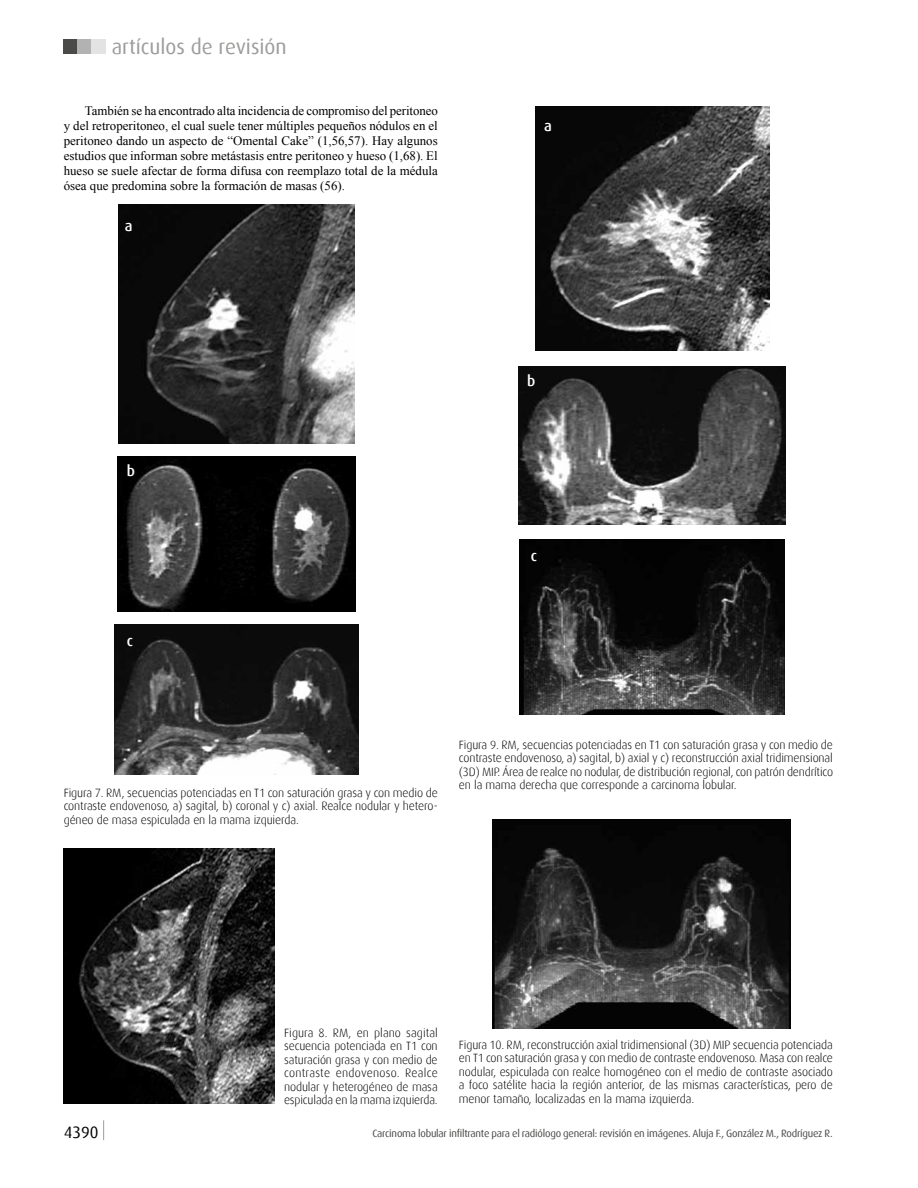
<style>
.page{position:relative;width:918px;height:1188px;background:#fff}
.page>*{position:absolute;margin:0;border:0;box-sizing:border-box;transform-origin:0 0}
.t1{font:21px "Dax";color:#9d9d9c}
.t2{font:16.5px "Dax";color:#000}
.t3{font:500 15px "Dax";color:#fff}
.t4{font:12.9px/15px "Times New Roman";color:#000;text-align:justify}
.t5{font:300 12px/13.5px "Dax";letter-spacing:-.01em;color:#000;text-align:justify}
.t6{font:10.5px "Dax";letter-spacing:-.02em;color:#4a4a49}
</style>
<div class="page">
<svg style="left:103px;top:1120px;width:1px;height:20px"></svg>
<div style="left:64px;top:40px;width:14px;height:14px;background:#4a4a49"></div>
<div style="left:78px;top:40px;width:14px;height:14px;background:#b3b2b2"></div>
<div style="left:92px;top:40px;width:14px;height:14px;background:#e3e3e3"></div>
<img style="left:119px;top:204px;width:236px;height:240px">
<img style="left:118px;top:456px;width:238px;height:156px">
<img style="left:115px;top:624px;width:244px;height:151px">
<img style="left:64px;top:848px;width:210px;height:256px">
<img style="left:535px;top:106px;width:235px;height:245px">
<img style="left:519px;top:366px;width:267px;height:158px">
<img style="left:520px;top:540px;width:265px;height:174px">
<img style="left:492px;top:820px;width:298px;height:209px">
<h1 class="t1" style="left:112px;top:35px;width:176px">artículos de revisión</h1>
<p class="t4" style="left:64px;top:103px;width:376px;text-indent:21px">También se ha encontrado alta incidencia de compromiso del peritoneo y del retroperitoneo, el cual suele tener múltiples pequeños nódulos en el peritoneo dando un aspecto de “Omental Cake” (1,56,57). Hay algunos estudios que informan sobre metástasis entre peritoneo y hueso (1,68). El hueso se suele afectar de forma difusa con reemplazo total de la médula ósea que predomina sobre la formación de masas (56).</p>
<p class="t3" style="left:125px;top:217px;width:9px">a</p>
<p class="t3" style="left:544px;top:117px;width:9px">a</p>
<p class="t3" style="left:127px;top:462px;width:10px">b</p>
<p class="t3" style="left:127px;top:632px;width:8px">c</p>
<p class="t3" style="left:527px;top:372px;width:10px">b</p>
<p class="t3" style="left:531px;top:547px;width:8px">c</p>
<p class="t5" style="left:64px;top:786px;width:376px">Figura 7. RM, secuencias potenciadas en T1 con saturación grasa y con medio de contraste endovenoso, a) sagital, b) coronal y c) axial. Realce nodular y hetero&shy;géneo de masa espiculada en la mama izquierda.</p>
<p class="t5" style="left:459px;top:738px;width:376px">Figura 9. RM, secuencias potenciadas en T1 con saturación grasa y con medio de contraste endovenoso, a) sagital, b) axial y c) reconstrucción axial tridimensional (3D) MIP. Área de realce no nodular, de distribución regional, con patrón dendrítico en la mama derecha que corresponde a carcinoma lobular.</p>
<p class="t5" style="left:284px;top:1026px;width:155px">Figura 8. RM, en plano sagital secuencia potenciada en T1 con saturación grasa y con medio de contraste endovenoso. Realce nodular y heterogéneo de masa espiculada en la mama izquierda.</p>
<p class="t5" style="left:459px;top:1038px;width:375px">Figura 10. RM, reconstrucción axial tridimensional (3D) MIP secuencia potenciada en T1 con saturación grasa y con medio de contraste endovenoso. Masa con realce nodular, espiculada con realce homogéneo con el medio de contraste asociado a foco satélite hacia la región anterior, de las mismas características, pero de menor tamaño, localizadas en la mama izquierda.</p>
<h2 class="t2" style="left:64px;top:1123px;width:36px">4390</h2>
<p class="t6" style="left:372px;top:1127px;width:462px">Carcinoma lobular infiltrante para el radiólogo general: revisión en imágenes. Aluja F., González M., Rodríguez R.</p>
</div>
